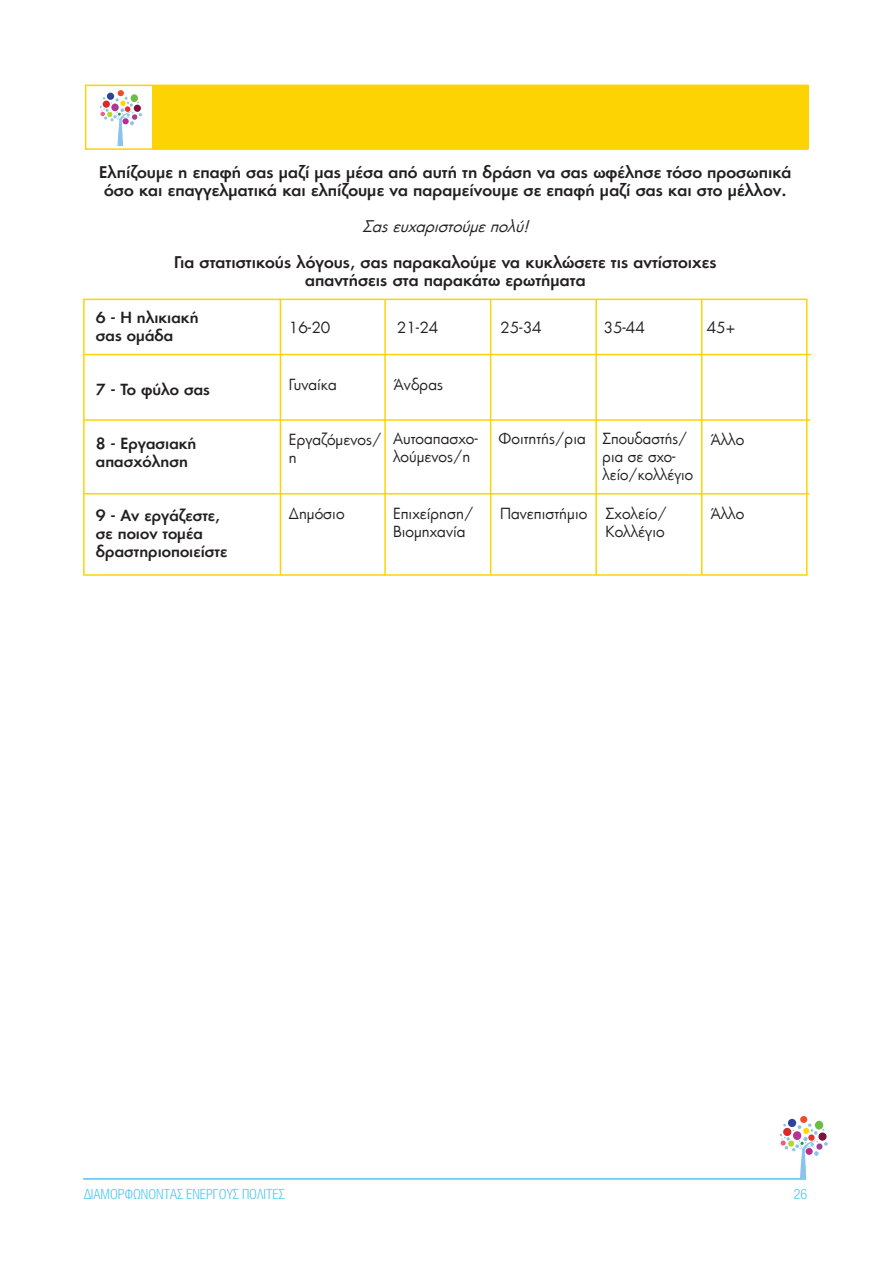
<style>
.page{position:relative;width:893px;height:1263px;background:#fff}
.page>*{position:absolute;margin:0;border:0;box-sizing:border-box;transform-origin:0 0}
.t1{font:500 15.75px/18px "PF Futura Neu";color:#231f20;text-align:center}
.t2{font:italic 15.75px "PF Futura Neu";color:#231f20}
.t3{font:15px/18px "PF Futura Neu";color:#231f20}
.t4{font:500 15px/18px "PF Futura Neu";color:#231f20}
.t5{font:300 15px "CF Helvetica Cond";color:#4bc7f3}
</style>
<div class="page">
<div style="left:83px;top:299px;width:725px;height:277px;border:2px solid #fed304"></div>
<hr style="left:280px;top:299px;width:1px;height:275px;background:#fed304">
<hr style="left:85px;top:354px;width:726px;height:1px;background:#fed304">
<hr style="left:84px;top:419px;width:726px;height:2px;background:#fed304">
<hr style="left:83px;top:493px;width:726px;height:2px;background:#fed304">
<hr style="left:384px;top:299px;width:2px;height:276px;background:#fed304">
<hr style="left:490px;top:299px;width:1px;height:275px;background:#fed304">
<hr style="left:595px;top:299px;width:2px;height:276px;background:#fed304">
<hr style="left:701px;top:299px;width:1px;height:275px;background:#fed304">
<div style="left:152px;top:85px;width:656px;height:64px;background:#fed304"></div>
<div style="left:85px;top:85px;width:723px;height:65px;border:2px solid #fed304"></div>
<svg style="left:100px;top:90px;width:42px;height:56px"></svg>
<hr style="left:83px;top:1178px;width:723px;height:2px;background:#4bc7f3">
<div style="left:815px;top:1121px;width:8px;height:8px;background:#6cbd45;border-radius:50%"></div>
<div style="left:788px;top:1119px;width:8px;height:8px;background:#2d4598;border-radius:50%"></div>
<div style="left:800px;top:1116px;width:7px;height:7px;background:#ef4c28;border-radius:50%"></div>
<svg style="left:780px;top:1123px;width:48px;height:56px"></svg>
<p class="t1" style="left:99px;top:163px;width:694px">Ελπίζουμε η επαφή σας μαζί μας μέσα από αυτή τη δράση να σας ωφέλησε τόσο προσωπικά όσο και επαγγελματικά και ελπίζουμε να παραμείνουμε σε επαφή μαζί σας και στο μέλλον.</p>
<p class="t2" style="left:362px;top:216px;width:173px">Σαςευχαριστούμεπολύ!</p>
<p class="t1" style="left:174px;top:253px;width:544px">Για στατιστικούς λόγους, σας παρακαλούμε να κυκλώσετε τις αντίστοιχες</p>
<p class="t1" style="left:305px;top:271px;width:282px">απαντήσεις στα παρακάτω ερωτήματα</p>
<p class="t4" style="left:96px;top:308px;width:104px">6 - Η ηλικιακή</p>
<p class="t4" style="left:96px;top:326px;width:79px">σας ομάδα</p>
<p class="t4" style="left:96px;top:380px;width:116px">7 - Το φύλο σας</p>
<p class="t4" style="left:96px;top:434px;width:102px">8 - Εργασιακή απασχόληση</p>
<p class="t3" style="left:289px;top:319px;width:43px">16-20</p>
<p class="t3" style="left:397px;top:319px;width:43px">21-24</p>
<p class="t3" style="left:500px;top:319px;width:43px">25-34</p>
<p class="t3" style="left:603px;top:319px;width:43px">35-44</p>
<p class="t3" style="left:707px;top:319px;width:30px">45+</p>
<p class="t3" style="left:289px;top:376px;width:49px">Γυναίκα</p>
<p class="t3" style="left:394px;top:376px;width:51px">Άνδρας</p>
<p class="t3" style="left:289px;top:430px;width:94px">Εργαζόμενος/</p>
<p class="t3" style="left:289px;top:448px;width:9px">η</p>
<p class="t3" style="left:393px;top:429px;width:86px">Αυτοαπασχο&shy;λούμενος/η</p>
<p class="t3" style="left:499px;top:429px;width:89px">Φοιτητής/ρια</p>
<p class="t3" style="left:603px;top:429px;width:86px">Σπουδαστής/</p>
<p class="t3" style="left:711px;top:430px;width:35px">Άλλο</p>
<p class="t3" style="left:603px;top:447px;width:74px">ρια σε σχο-</p>
<p class="t3" style="left:603px;top:465px;width:92px">λείο/κολλέγιο</p>
<p class="t4" style="left:96px;top:506px;width:126px">9 - Αν εργάζεστε,</p>
<p class="t4" style="left:96px;top:524px;width:133px">σε ποιον τομέα δραστηριοποιείστε</p>
<p class="t3" style="left:289px;top:504px;width:57px">Δημόσιο</p>
<p class="t3" style="left:393px;top:504px;width:82px">Επιχείρηση/<br>Βιομηχανία</p>
<p class="t3" style="left:500px;top:504px;width:89px">Πανεπιστήμιο</p>
<p class="t3" style="left:606px;top:504px;width:63px">Σχολείο/<br>Κολλέγιο</p>
<p class="t3" style="left:711px;top:504px;width:35px">Άλλο</p>
<p class="t5" style="left:84px;top:1186px;width:203px">ΔΙΑΜΟΡΦΏΝΟΝΤΑΣ ΕΝΕΡΓΟΎΣ ΠΟΛΊΤΕΣ</p>
<p class="t5" style="left:794px;top:1186px;width:15px">26</p>
</div>
